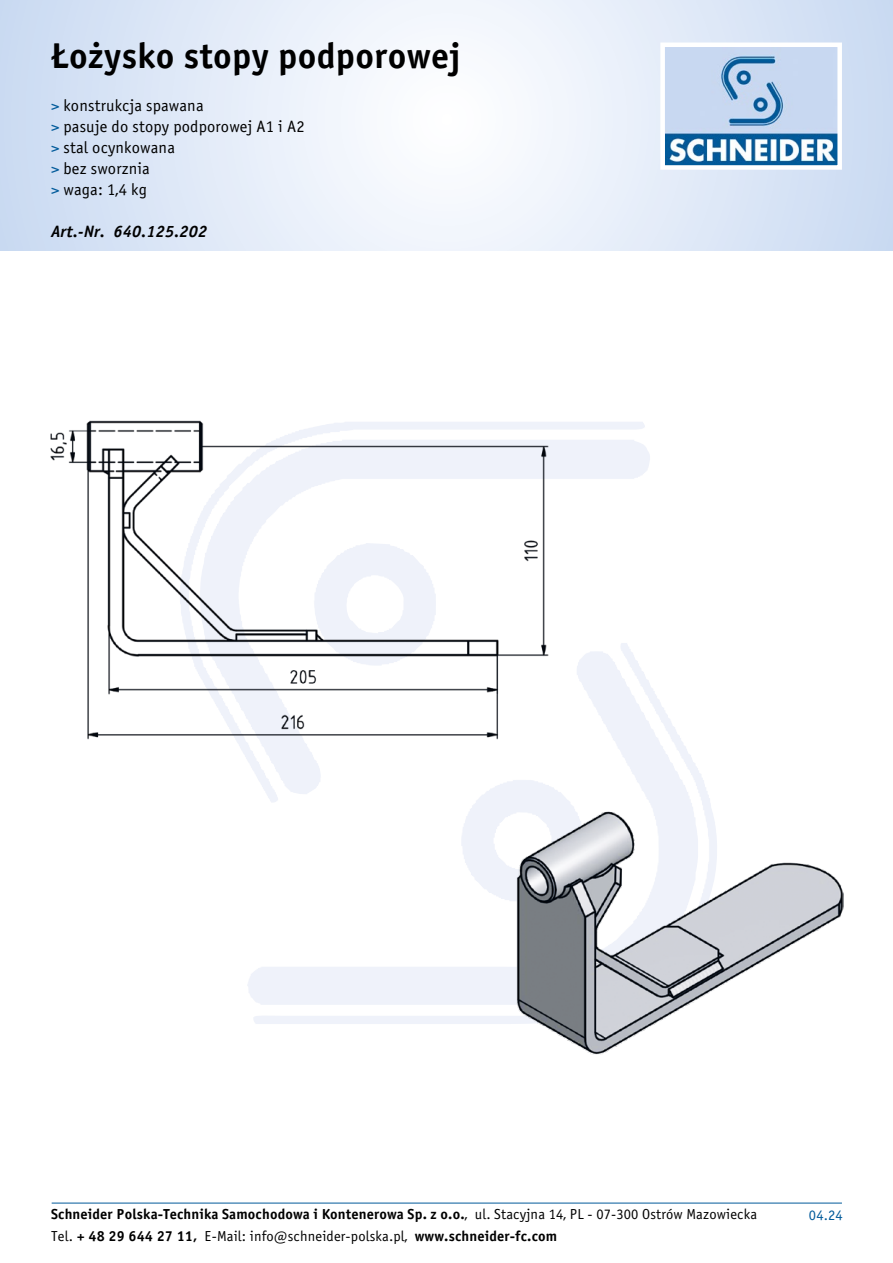
<style>
.page{position:relative;width:893px;height:1263px;background:#fff}
.page>*{position:absolute;margin:0;border:0;box-sizing:border-box;transform-origin:0 0}
.t1{font:36px "Officina Sans Bold ITC";letter-spacing:.01em;color:#000}
.t2{font:16.5px/21px "Officina Sans Book ITC";letter-spacing:.01em;color:#000}
.t3{font:italic 16.5px "Officina Sans Bold ITC";letter-spacing:.01em;color:#000}
.t4{font:14.55px "Officina Sans Bold ITC";letter-spacing:.01em;color:#000}
.t5{font:14.55px "Officina Sans Book ITC";letter-spacing:.01em;color:#000}
.t6{font:14.55px "Officina Sans Book ITC";color:#005a9a}
.s1{color:#005a9a}
.s2{font-family:"Officina Sans Book ITC"}
.s3{font-family:"Officina Sans Bold ITC"}
</style>
<div class="page">
<svg style="left:0;top:0;width:893px;height:251px"></svg>
<img style="left:665px;top:48px;width:172px;height:117px">
<div style="left:660px;top:43px;width:182px;height:127px;border:4px solid #fff"></div>
<hr style="left:52px;top:1203px;width:790px;height:1px;background:#005a9a">
<img style="left:50px;top:420px;width:793px;height:635px">
<h1 class="t1" style="left:51px;top:34px;width:411px">Łożysko stopy podporowej</h1>
<p class="t2" style="left:51px;top:95px;width:255px"><span class="s1">&gt;</span> konstrukcja spawana<br><span class="s1">&gt;</span> pasuje do stopy podporowej A1 i A2 <span class="s1">&gt;</span> stal ocynkowana<br><span class="s1">&gt;</span> bez sworznia<br><span class="s1">&gt;</span> waga: 1,4 kg</p>
<p class="t3" style="left:51px;top:221px;width:158px">Art.-Nr. 640.125.202</p>
<p class="t4" style="left:51px;top:1205px;width:708px">Schneider Polska-Technika Samochodowa i Kontenerowa Sp. z o.o.<span class="s2">, ul. Stacyjna 14, PL - 07-300 Ostrów Mazowiecka</span></p>
<p class="t6" style="left:809px;top:1206px;width:35px">04.24</p>
<p class="t5" style="left:51px;top:1227px;width:508px">Tel. <span class="s3">+ 48 29 644 27 11,</span> E-Mail: info@schneider-polska.pl, <span class="s3">www.schneider-fc.com</span></p>
</div>
